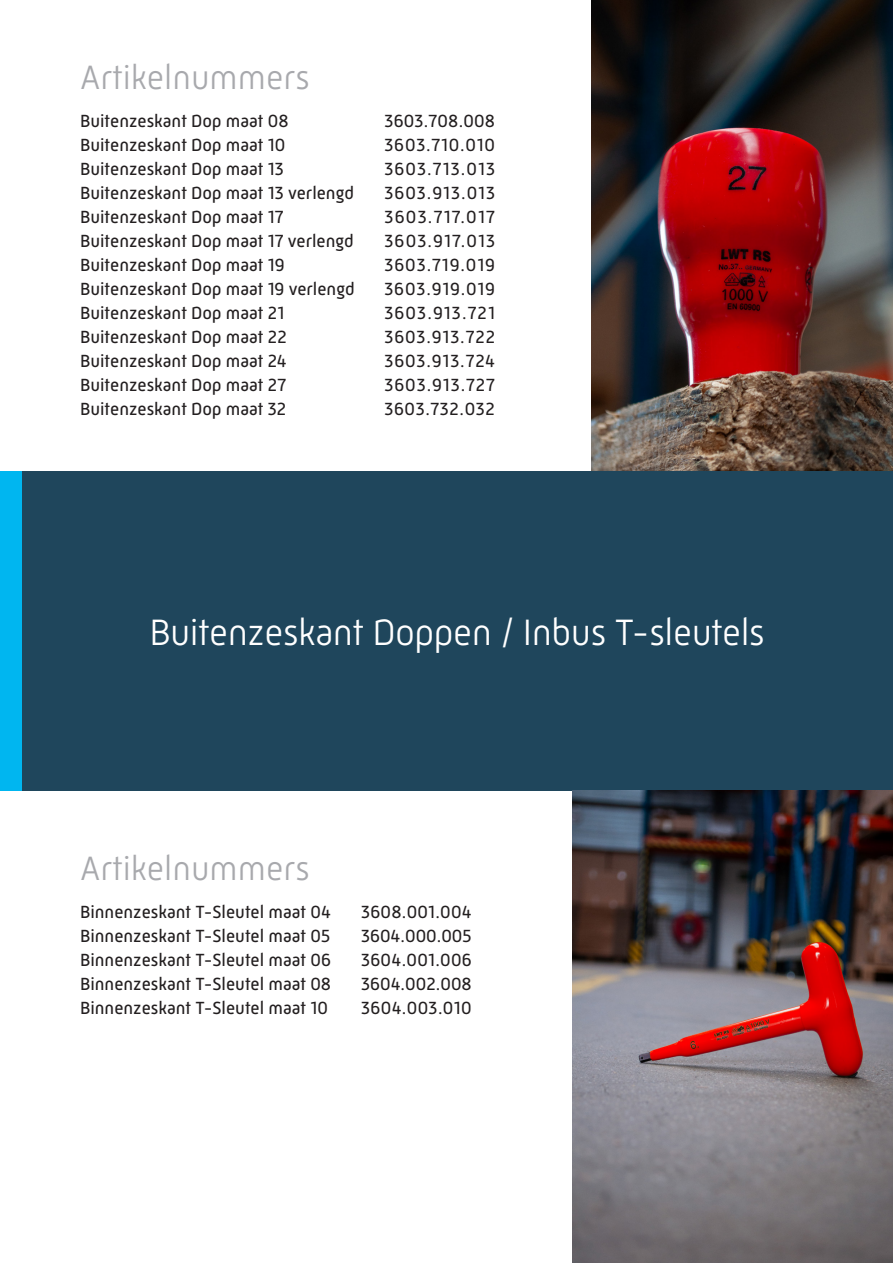
<style>
.page{position:relative;width:893px;height:1263px;background:#fff}
.page>*{position:absolute;margin:0;border:0;box-sizing:border-box;transform-origin:0 0}
.Kadertekstkopje{font:300 37.5px "Mic 32 New";letter-spacing:-.01em;color:#fff}
._02-Bodytekst{font:300 34.5px "Mic 32 New";color:#a8a9ad}
._02-Bodytekst-2{font:18px/24px "Mic 32 New";color:#231f20}
.Alineastijl_1{font:18px/24px "Mic 32 New";letter-spacing:.035em;color:#231f20;text-align:justify}
</style>
<div class="page">
<img style="left:591px;top:0;width:302px;height:471px">
<div style="left:21px;top:471px;width:872px;height:320px;background:#1f465c"></div>
<div style="left:0;top:471px;width:21px;height:320px;background:#00b6f0"></div>
<img style="left:572px;top:791px;width:321px;height:472px">
<p class="_02-Bodytekst" style="left:80px;top:57px;width:231px">Artikelnummers</p>
<p class="_02-Bodytekst-2" style="left:80px;top:109px;width:210px">Buitenzeskant Dop maat 08<br>Buitenzeskant Dop maat 10</p>
<p class="_02-Bodytekst-2" style="left:80px;top:157px;width:275px">Buitenzeskant Dop maat 13<br>Buitenzeskant Dop maat 13 verlengd</p>
<p class="_02-Bodytekst-2" style="left:80px;top:205px;width:276px">Buitenzeskant Dop maat 17<br>Buitenzeskant Dop maat 17 verlengd<br>Buitenzeskant Dop maat 19<br>Buitenzeskant Dop maat 19 verlengd<br>Buitenzeskant Dop maat 21</p>
<p class="_02-Bodytekst-2" style="left:80px;top:325px;width:208px">Buitenzeskant Dop maat 22<br>Buitenzeskant Dop maat 24</p>
<p class="_02-Bodytekst-2" style="left:80px;top:373px;width:208px">Buitenzeskant Dop maat 27<br>Buitenzeskant Dop maat 32</p>
<p class="Alineastijl_1" style="left:384px;top:109px;width:112px">3603.708.008<br>3603.710.010<br>3603.713.013<br>3603.913.013<br>3603.717.017<br>3603.917.013<br>3603.719.019<br>3603.919.019<br>3603.913.721<br>3603.913.722<br>3603.913.724<br>3603.913.727</p>
<p class="Alineastijl_1" style="left:384px;top:397px;width:112px">3603.732.032</p>
<p class="Kadertekstkopje" style="left:149px;top:611px;width:617px">Buitenzeskant Doppen / Inbus T-sleutels</p>
<p class="_02-Bodytekst" style="left:80px;top:848px;width:231px">Artikelnummers</p>
<p class="_02-Bodytekst-2" style="left:80px;top:900px;width:252px;text-align:justify">Binnenzeskant T-Sleutel maat 04<br>Binnenzeskant T-Sleutel maat 05<br>Binnenzeskant T-Sleutel maat 06</p>
<p class="_02-Bodytekst-2" style="left:80px;top:972px;width:252px">Binnenzeskant T-Sleutel maat 08<br>Binnenzeskant T-Sleutel maat 10</p>
<p class="Alineastijl_1" style="left:361px;top:900px;width:112px">3608.001.004<br>3604.000.005<br>3604.001.006<br>3604.002.008<br>3604.003.010</p>
</div>
